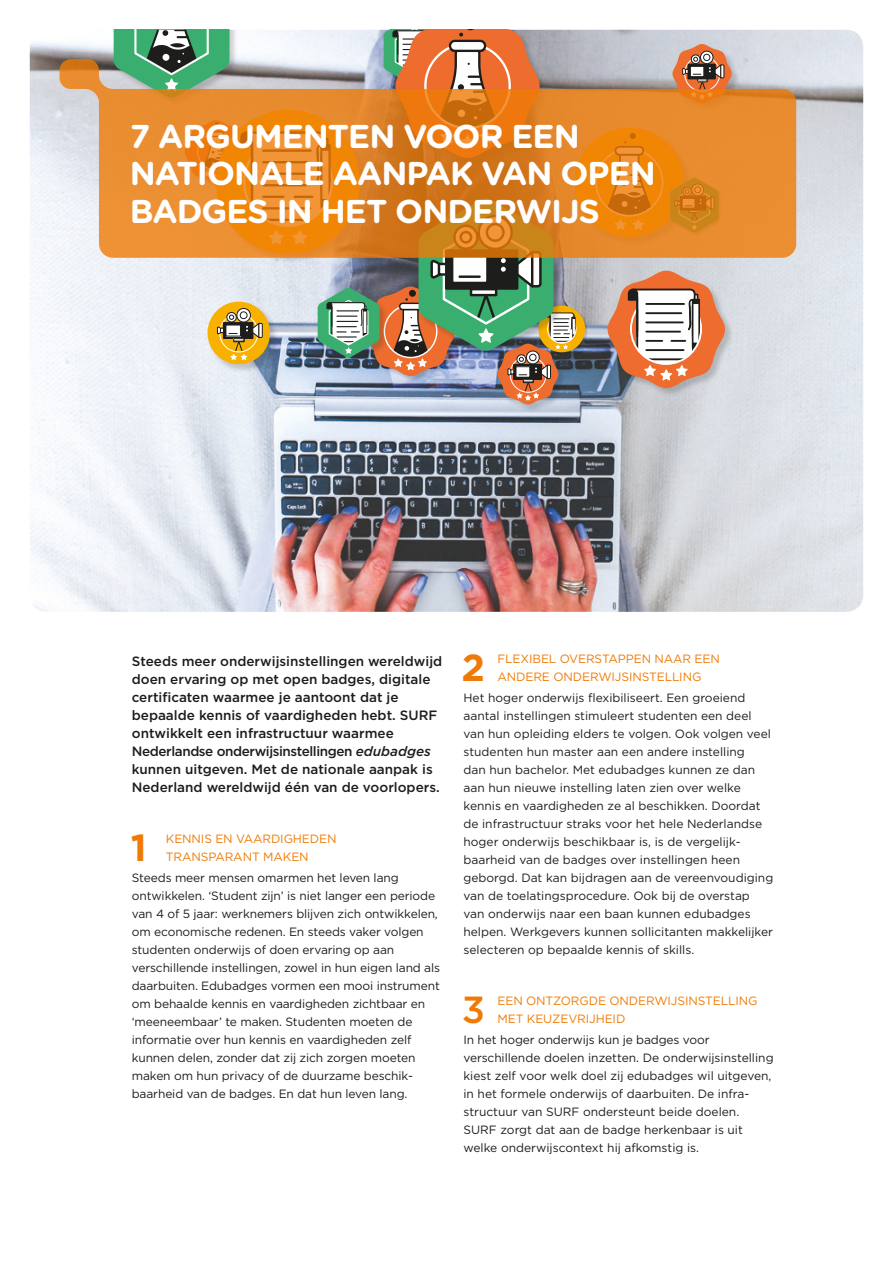
<style>
.page{position:relative;width:893px;height:1263px;background:#fff}
.page>*{position:absolute;margin:0;border:0;box-sizing:border-box;transform-origin:0 0}
.t1{font:700 37.65px "Gotham";color:#ef7b06}
.t2{font:500 37.65px "Gotham";color:#ef7b06}
.t3{font:700 33px/37.5px "Gotham Rounded";letter-spacing:-.03em;color:#fff}
.t4{font:500 13.5px/18px "Gotham";color:#1d1d1b}
.t5{font:12px/18px "Gotham";color:#1d1d1b}
.t6{font:12px/18px "Gotham";letter-spacing:-.01em;color:#ef7b06}
.s1{font-style:italic}
</style>
<div class="page">
<img style="left:30px;top:30px;width:833px;height:582px">
<div style="left:586px;top:30px;width:79px;height:8px;background:#1d1d1b;opacity:.2"></div>
<div style="left:539px;top:306px;width:49px;height:49px;background:#1d1d1b;opacity:.2"></div>
<div style="left:538px;top:306px;width:47px;height:46px;background:#f9b100;border-radius:50%"></div>
<div style="left:608px;top:271px;width:126px;height:126px;background:#1d1d1b;opacity:.2"></div>
<svg style="left:608px;top:271px;width:117px;height:117px"></svg>
<div style="left:673px;top:44px;width:67px;height:68px;background:#d2d7e0"></div>
<svg style="left:672px;top:44px;width:58px;height:15px"></svg>
<div style="left:498px;top:344px;width:69px;height:70px;background:#1d1d1b;opacity:.2"></div>
<img style="left:114px;top:30px;width:462px;height:375px">
<svg style="left:60px;top:59px;width:736px;height:199px"></svg>
<h2 class="t3" style="left:130px;top:116px;width:528px">7 ARGUMENTEN VOOR EEN<br>NATIONALE AANPAK VAN OPEN<br>BADGES IN HET ONDERWIJS</h2>
<p class="t4" style="left:132px;top:652px;width:312px">Steeds meer onderwijsinstellingen wereldwijd doen ervaring op met open badges, digitale certificaten waarmee je aantoont dat je bepaalde kennis of vaardigheden hebt. SURF ontwikkelt een infrastructuur waarmee Nederlandse onderwijsinstellingen <span class="s1">edubadges </span>kunnen uitgeven. Met de nationale aanpak is Nederland wereldwijd één van de voorlopers.</p>
<h1 class="t1" style="left:131px;top:822px;width:17px">1</h1>
<p class="t6" style="left:166px;top:829px;width:172px">KENNIS EN VAARDIGHEDEN<br>TRANSPARANT MAKEN</p>
<p class="t5" style="left:132px;top:868px;width:310px">Steeds meer mensen omarmen het leven lang ontwikkelen. ‘Student zijn’ is niet langer een periode van 4 of 5 jaar: werknemers blijven zich ontwikkelen, om economische redenen. En steeds vaker volgen studenten onderwijs of doen ervaring op aan verschillende instellingen, zowel in hun eigen land als daarbuiten. Edubadges vormen een mooi instrument om behaalde kennis en vaardigheden zichtbaar en ‘meeneembaar’ te maken. Studenten moeten de informatie over hun kennis en vaardigheden zelf kunnen delen, zonder dat zij zich zorgen moeten maken om hun privacy of de duurzame beschik&shy;baarheid van de badges. En dat hun leven lang.</p>
<h1 class="t1" style="left:462px;top:642px;width:25px">2</h1>
<p class="t6" style="left:497px;top:649px;width:224px">FLEXIBEL OVERSTAPPEN NAAR EEN<br>ANDERE ONDERWIJSINSTELLING</p>
<p class="t5" style="left:463px;top:688px;width:311px">Het hoger onderwijs flexibiliseert. Een groeiend aantal instellingen stimuleert studenten een deel van hun opleiding elders te volgen. Ook volgen veel studenten hun master aan een andere instelling<br>dan hun bachelor. Met edubadges kunnen ze dan aan hun nieuwe instelling laten zien over welke kennis en vaardigheden ze al beschikken. Doordat de infrastructuur straks voor het hele Nederlandse hoger onderwijs beschikbaar is, is de vergelijk&shy;baarheid van de badges over instellingen heen geborgd. Dat kan bijdragen aan de vereenvoudiging van de toelatingsprocedure. Ook bij de overstap van onderwijs naar een baan kunnen edubadges helpen. Werkgevers kunnen sollicitanten makkelijker selecteren op bepaalde kennis of skills.</p>
<h1 class="t2" style="left:462px;top:985px;width:25px">3</h1>
<p class="t6" style="left:497px;top:991px;width:261px">EEN ONTZORGDE ONDERWIJSINSTELLING<br>MET KEUZEVRIJHEID</p>
<p class="t5" style="left:463px;top:1030px;width:312px">In het hoger onderwijs kun je badges voor verschillende doelen inzetten. De onderwijsinstelling kiest zelf voor welk doel zij edubadges wil uitgeven, in het formele onderwijs of daarbuiten. De infra&shy;structuur van SURF ondersteunt beide doelen.<br>SURF zorgt dat aan de badge herkenbaar is uit welke onderwijscontext hij afkomstig is.</p>
</div>
